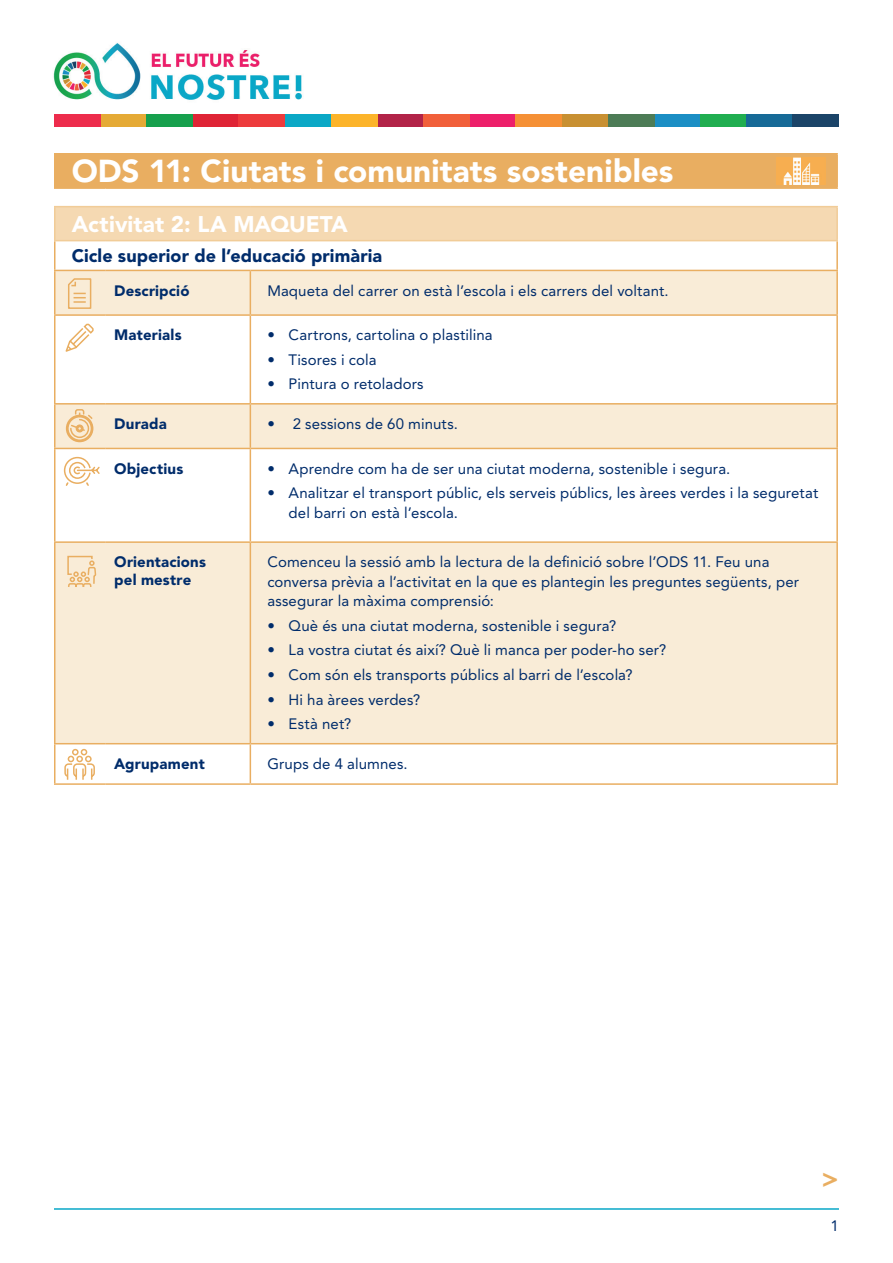
<style>
.page{position:relative;width:893px;height:1263px;background:#fff}
.page>*{position:absolute;margin:0;border:0;box-sizing:border-box;transform-origin:0 0}
.t1{font:900 31.5px "Avenir LT Std";letter-spacing:.005em;color:#fff}
.t2{font:800 27px "Avenir LT Std";color:#e9ae61}
.t3{font:900 22.5px "Avenir LT Std";letter-spacing:.005em;color:#fff}
.t4{font:900 18px "Avenir LT Std";letter-spacing:.005em;color:#002c6b}
.t5{font:15px/19.5px "Avenir LT Std";letter-spacing:.01em;color:#002c6b}
.t6{font:900 15px/18px "Avenir LT Std";letter-spacing:.01em;color:#002c6b}
</style>
<div class="page">
<div style="left:377px;top:114px;width:46px;height:13px;background:#b22348"></div>
<div style="left:193px;top:114px;width:46px;height:13px;background:#df2435"></div>
<div style="left:562px;top:114px;width:46px;height:13px;background:#c89032"></div>
<div style="left:100px;top:114px;width:46px;height:13px;background:#e5aa35"></div>
<div style="left:470px;top:114px;width:46px;height:13px;background:#ed1f6a"></div>
<div style="left:285px;top:114px;width:46px;height:13px;background:#0ba8c6"></div>
<div style="left:654px;top:114px;width:46px;height:13px;background:#1b8ec4"></div>
<div style="left:54px;top:114px;width:46px;height:13px;background:#ed2c4c"></div>
<div style="left:423px;top:114px;width:47px;height:13px;background:#f15f3a"></div>
<div style="left:239px;top:114px;width:46px;height:13px;background:#ed3b3c"></div>
<div style="left:608px;top:114px;width:46px;height:13px;background:#4d7c56"></div>
<div style="left:146px;top:114px;width:47px;height:13px;background:#16a04d"></div>
<div style="left:516px;top:114px;width:46px;height:13px;background:#f59035"></div>
<div style="left:331px;top:114px;width:46px;height:13px;background:#fcb42a"></div>
<div style="left:700px;top:114px;width:47px;height:13px;background:#20ae50"></div>
<div style="left:747px;top:114px;width:46px;height:13px;background:#166a97"></div>
<div style="left:793px;top:114px;width:46px;height:13px;background:#1b4468"></div>
<img style="left:53px;top:43px;width:249px;height:57px">
<hr style="left:54px;top:1208px;width:785px;height:2px;background:#09a7c7">
<div style="left:55px;top:154px;width:782px;height:34px;background:#e9ae61"></div>
<div style="left:55px;top:207px;width:782px;height:34px;background:#f5d9b2"></div>
<svg style="left:56px;top:271px;width:780px;height:472px;fill:#f9ecd7"></svg>
<hr style="left:54px;top:153px;width:52px;height:2px;background:#e9ae61">
<hr style="left:54px;top:155px;width:2px;height:32px;background:#e9ae61">
<hr style="left:106px;top:153px;width:144px;height:2px;background:#e9ae61">
<hr style="left:250px;top:153px;width:588px;height:2px;background:#e9ae61">
<hr style="left:836px;top:155px;width:2px;height:32px;background:#e9ae61">
<hr style="left:54px;top:187px;width:52px;height:2px;background:#e9ae61">
<hr style="left:106px;top:187px;width:144px;height:2px;background:#e9ae61">
<hr style="left:250px;top:187px;width:588px;height:2px;background:#e9ae61">
<hr style="left:54px;top:206px;width:52px;height:1px;background:#f1cc98">
<hr style="left:54px;top:207px;width:2px;height:33px;background:#f1cc98">
<hr style="left:106px;top:206px;width:144px;height:1px;background:#f1cc98">
<hr style="left:250px;top:206px;width:588px;height:1px;background:#f1cc98">
<hr style="left:836px;top:207px;width:2px;height:33px;background:#f1cc98">
<hr style="left:54px;top:240px;width:52px;height:1px;background:#f1cc98">
<hr style="left:106px;top:240px;width:144px;height:1px;background:#f1cc98">
<hr style="left:250px;top:240px;width:588px;height:1px;background:#f1cc98">
<hr style="left:54px;top:541px;width:52px;height:2px;background:#e9ae61">
<hr style="left:54px;top:543px;width:2px;height:200px;background:#e9ae61">
<hr style="left:106px;top:541px;width:144px;height:2px;background:#e9ae61">
<hr style="left:250px;top:541px;width:588px;height:2px;background:#e9ae61">
<hr style="left:836px;top:543px;width:2px;height:200px;background:#e9ae61">
<hr style="left:54px;top:743px;width:52px;height:1px;background:#e9ae61">
<hr style="left:106px;top:743px;width:144px;height:1px;background:#e9ae61">
<hr style="left:250px;top:743px;width:588px;height:1px;background:#e9ae61">
<hr style="left:54px;top:403px;width:52px;height:2px;background:#e9ae61">
<hr style="left:54px;top:405px;width:2px;height:43px;background:#e9ae61">
<hr style="left:106px;top:403px;width:144px;height:2px;background:#e9ae61">
<hr style="left:250px;top:403px;width:588px;height:2px;background:#e9ae61">
<hr style="left:836px;top:405px;width:2px;height:43px;background:#e9ae61">
<hr style="left:54px;top:448px;width:52px;height:1px;background:#e9ae61">
<hr style="left:106px;top:448px;width:144px;height:1px;background:#e9ae61">
<hr style="left:250px;top:448px;width:588px;height:1px;background:#e9ae61">
<hr style="left:54px;top:270px;width:52px;height:1px;background:#e9ae61">
<hr style="left:54px;top:271px;width:2px;height:43px;background:#e9ae61">
<hr style="left:106px;top:270px;width:144px;height:1px;background:#e9ae61">
<hr style="left:250px;top:270px;width:588px;height:1px;background:#e9ae61">
<hr style="left:836px;top:271px;width:2px;height:43px;background:#e9ae61">
<hr style="left:54px;top:314px;width:52px;height:2px;background:#e9ae61">
<hr style="left:106px;top:314px;width:144px;height:2px;background:#e9ae61">
<hr style="left:250px;top:314px;width:588px;height:2px;background:#e9ae61">
<hr style="left:54px;top:783px;width:52px;height:2px;background:#e9ae61">
<hr style="left:106px;top:783px;width:144px;height:2px;background:#e9ae61">
<hr style="left:250px;top:783px;width:588px;height:2px;background:#e9ae61">
<hr style="left:250px;top:271px;width:1px;height:43px;background:#e9ae61">
<hr style="left:250px;top:316px;width:1px;height:87px;background:#e9ae61">
<hr style="left:250px;top:405px;width:1px;height:43px;background:#e9ae61">
<hr style="left:250px;top:449px;width:1px;height:92px;background:#e9ae61">
<hr style="left:250px;top:543px;width:1px;height:200px;background:#e9ae61">
<hr style="left:250px;top:744px;width:1px;height:39px;background:#e9ae61">
<hr style="left:54px;top:316px;width:2px;height:87px;background:#e9ae61">
<hr style="left:836px;top:316px;width:2px;height:87px;background:#e9ae61">
<hr style="left:54px;top:744px;width:2px;height:39px;background:#e9ae61">
<hr style="left:836px;top:744px;width:2px;height:39px;background:#e9ae61">
<hr style="left:54px;top:449px;width:2px;height:92px;background:#e9ae61">
<hr style="left:836px;top:449px;width:2px;height:92px;background:#e9ae61">
<hr style="left:54px;top:241px;width:2px;height:29px;background:#e9ae61">
<hr style="left:836px;top:241px;width:2px;height:29px;background:#e9ae61">
<svg style="left:63px;top:456px;width:38px;height:31px"></svg>
<svg style="left:67px;top:534px;width:30px;height:76px;background:#f7e5ca"></svg>
<svg style="left:64px;top:748px;width:31px;height:32px"></svg>
<svg style="left:64px;top:322px;width:31px;height:32px"></svg>
<svg style="left:67px;top:277px;width:25px;height:33px"></svg>
<svg style="left:65px;top:408px;width:29px;height:35px"></svg>
<img style="left:776px;top:157px;width:49px;height:28px">
<h1 class="t1" style="left:72px;top:152px;width:603px">ODS 11: Ciutats i comunitats sostenibles</h1>
<h3 class="t3" style="left:72px;top:210px;width:277px">Activitat 2: LA MAQUETA</h3>
<p class="t4" style="left:72px;top:245px;width:312px">Cicle superior de l’educació primària</p>
<p class="t6" style="left:114px;top:281px;width:77px">Descripció</p>
<p class="t5" style="left:267px;top:281px;width:403px">Maqueta del carrer on està l’escola i els carrers del voltant.</p>
<p class="t6" style="left:114px;top:326px;width:69px">Materials</p>
<p class="t5" style="left:267px;top:325px;width:227px">• Cartrons, cartolina o plastilina</p>
<p class="t5" style="left:267px;top:350px;width:111px">• Tisores i cola</p>
<p class="t5" style="left:267px;top:374px;width:158px">• Pintura o retoladors</p>
<p class="t6" style="left:114px;top:415px;width:54px">Durada</p>
<p class="t5" style="left:267px;top:414px;width:192px">• 2 sessions de 60 minuts.</p>
<p class="t6" style="left:114px;top:459px;width:71px">Objectius</p>
<p class="t5" style="left:267px;top:459px;width:464px">• Aprendre com ha de ser una ciutat moderna, sostenible i segura.</p>
<p class="t5" style="left:289px;top:483px;width:531px;text-indent:-21px">• Analitzar el transport públic, els serveis públics, les àrees verdes i la seguretat del barri on està l’escola.</p>
<p class="t6" style="left:114px;top:553px;width:93px">Orientacions pel mestre</p>
<p class="t5" style="left:267px;top:552px;width:533px">Comenceu la sessió amb la lectura de la definició sobre l’ODS 11. Feu una conversa prèvia a l’activitat en la que es plantegin les preguntes següents, per assegurar la màxima comprensió:</p>
<p class="t5" style="left:267px;top:616px;width:350px">• Què és una ciutat moderna, sostenible i segura?</p>
<p class="t5" style="left:267px;top:641px;width:400px">• La vostra ciutat és així? Què li manca per poder-ho ser?</p>
<p class="t5" style="left:267px;top:665px;width:367px">• Com són els transports públics al barri de l’escola?</p>
<p class="t5" style="left:267px;top:690px;width:154px">• Hi ha àrees verdes?</p>
<p class="t5" style="left:267px;top:714px;width:86px">• Està net?</p>
<p class="t6" style="left:114px;top:754px;width:92px">Agrupament</p>
<p class="t5" style="left:267px;top:754px;width:142px">Grups de 4 alumnes.</p>
<h2 class="t2" style="left:821px;top:1162px;width:19px">&gt;</h2>
<p class="t5" style="left:831px;top:1216px;width:10px">1</p>
</div>
